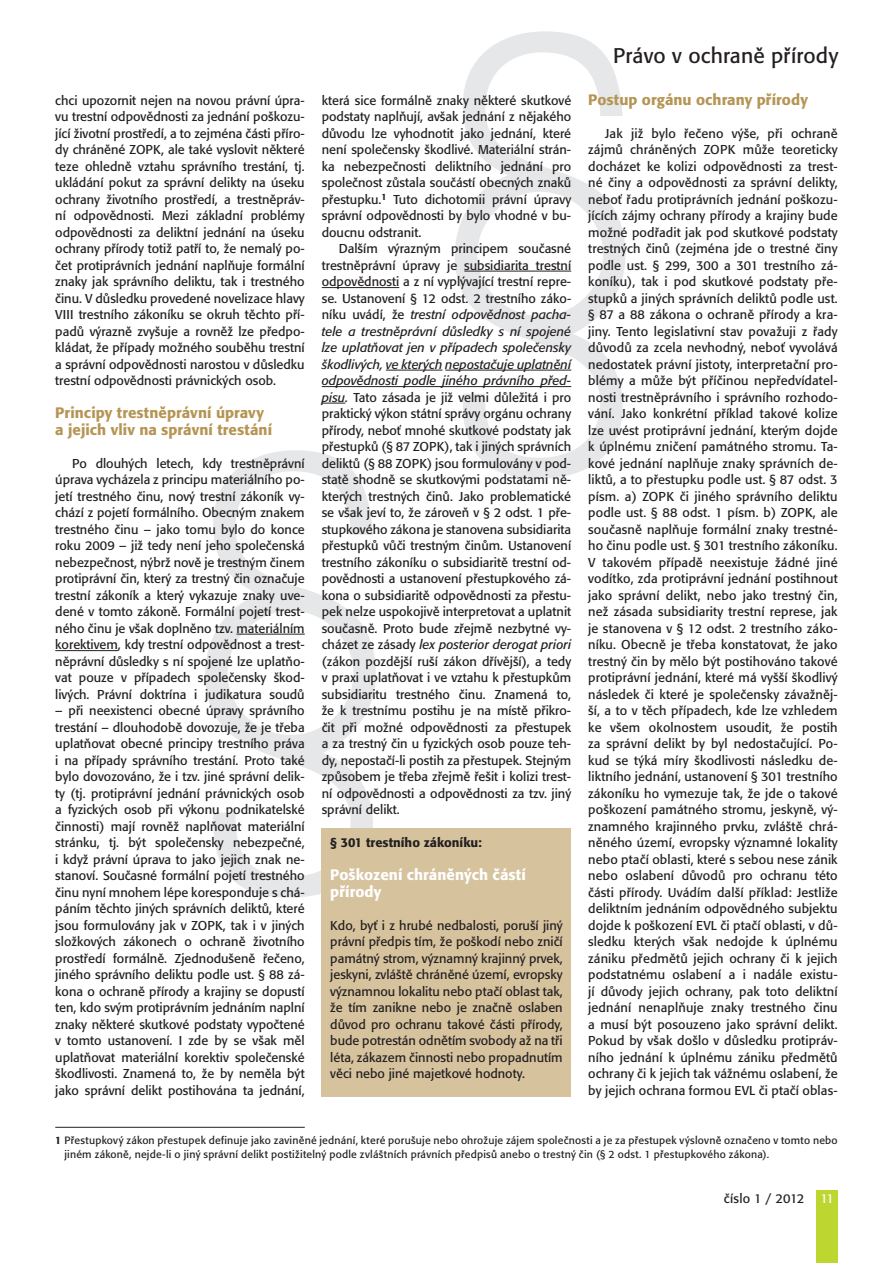
<style>
.page{position:relative;width:893px;height:1263px;background:#fff}
.page>*{position:absolute;margin:0;border:0;box-sizing:border-box;transform-origin:0 0}
.t1{font:300 467.4px/418.8px "Futura CE";color:#e6e7e9;text-align:center}
.t2{font:21px "Formata CE";letter-spacing:.005em;color:#231f20}
.t3{font:500 15px/16.5px "Formata CE";letter-spacing:.005em;color:#b59554}
.t4{font:500 15px/16.5px "Formata CE";letter-spacing:.005em;color:#fff}
.t5{font:12.75px/16.5px "Formata CE";color:#231f20;text-align:justify}
.t6{font:500 12.75px "Formata CE";color:#231f20}
.t7{font:12.75px "Formata CE";letter-spacing:.02em;color:#231f20}
.t8{font:12.75px "Formata CE";color:#fff}
.t9{font:10.5px/13.5px "Formata CE";letter-spacing:.02em;color:#231f20}
.s1{font-style:italic}
.s2{font-weight:500}
</style>
<div class="page">
<div style="left:816px;top:1191px;width:22px;height:72px;background:#bed630"></div>
<hr style="left:236px;top:634px;width:69px;height:1px;background:#231f20">
<hr style="left:55px;top:650px;width:63px;height:1px;background:#231f20">
<hr style="left:464px;top:271px;width:107px;height:1px;background:#231f20">
<hr style="left:322px;top:287px;width:77px;height:1px;background:#231f20">
<hr style="left:386px;top:370px;width:56px;height:1px;background:#231f20">
<hr style="left:445px;top:370px;width:126px;height:1px;background:#231f20">
<hr style="left:322px;top:386px;width:249px;height:1px;background:#231f20">
<svg style="left:322px;top:403px;width:23px;height:1px"></svg>
<div style="left:322px;top:829px;width:249px;height:268px;background:#d6c39e"></div>
<hr style="left:55px;top:1127px;width:250px;height:1px;background:#231f20">
<h1 class="t1" style="left:146px;top:32px;width:541px">§ §</h1>
<h2 class="t2" style="left:613px;top:43px;width:227px">Právo v ochraně přírody</h2>
<p class="t3" style="left:588px;top:92px;width:221px">Postup orgánu ochrany přírody</p>
<p class="t5" style="left:588px;top:125px;width:251px;text-indent:17px">Jak již bylo řečeno výše, při ochraně zájmů chráněných ZOPK může teoreticky docházet ke kolizi odpovědnosti za trest&shy;né činy a odpovědnosti za správní delikty, neboť řadu protiprávních jednání poškozu&shy;jících zájmy ochrany přírody a krajiny bude možné podřadit jak pod skutkové podstaty trestných činů (zejména jde o trestné činy podle ust. § 299, 300 a 301 trestního zá&shy;koníku), tak i pod skutkové podstaty pře&shy;stupků a jiných správních deliktů podle ust. § 87 a 88 zákona o ochraně přírody a kra&shy;jiny. Tento legislativní stav považuji z řady důvodů za zcela nevhodný, neboť vyvolává nedostatek právní jistoty, interpretační pro&shy;blémy a může být příčinou nepředvídatel&shy;nosti trestněprávního i správního rozhodo&shy;vání. Jako konkrétní příklad takové kolize lze uvést protiprávní jednání, kterým dojde k úplnému zničení památného stromu. Ta&shy;kové jednání naplňuje znaky správních de&shy;liktů, a to přestupku podle ust. § 87 odst. 3 písm. a) ZOPK či jiného správního deliktu podle ust. § 88 odst. 1 písm. b) ZOPK, ale současně naplňuje formální znaky trestné&shy;ho činu podle ust. § 301 trestního zákoníku.<br>V takovém případě neexistuje žádné jiné vodítko, zda protiprávní jednání postihnout jako správní delikt, nebo jako trestný čin, než zásada subsidiarity trestní represe, jak je stanovena v § 12 odst. 2 trestního záko&shy;níku. Obecně je třeba konstatovat, že jako trestný čin by mělo být postihováno takové protiprávní jednání, které má vyšší škodlivý následek či které je společensky závažněj&shy;ší, a to v těch případech, kde lze vzhledem ke všem okolnostem usoudit, že postih za správní delikt by byl nedostačující. Po&shy;kud se týká míry škodlivosti následku de&shy;liktního jednání, ustanovení § 301 trestního zákoníku ho vymezuje tak, že jde o takové poškození památného stromu, jeskyně, vý&shy;znamného krajinného prvku, zvláště chrá&shy;něného území, evropsky významné lokality nebo ptačí oblasti, které s sebou nese zánik nebo oslabení důvodů pro ochranu této části přírody. Uvádím další příklad: Jestliže deliktním jednáním odpovědného subjektu dojde k poškození EVL či ptačí oblasti, v dů&shy;sledku kterých však nedojde k úplnému zániku předmětů jejich ochrany či k jejich podstatnému oslabení a i nadále existu&shy;jí důvody jejich ochrany, pak toto deliktní jednání nenaplňuje znaky trestného činu a musí být posouzeno jako správní delikt.<br>Pokud by však došlo v důsledku protipráv&shy;ního jednání k úplnému zániku předmětů ochrany či k jejich tak vážnému oslabení, že by jejich ochrana formou EVL či ptačí oblas-</p>
<p class="t5" style="left:55px;top:92px;width:251px">chci upozornit nejen na novou právní úpra&shy;vu trestní odpovědnosti za jednání poškozu&shy;jící životní prostředí, a to zejména části příro&shy;dy chráněné ZOPK, ale také vyslovit některé teze ohledně vztahu správního trestání, tj. ukládání pokut za správní delikty na úseku ochrany životního prostředí, a trestněpráv&shy;ní odpovědnosti. Mezi základní problémy odpovědnosti za deliktní jednání na úseku ochrany přírody totiž patří to, že nemalý po&shy;čet protiprávních jednání naplňuje formální znaky jak správního deliktu, tak i trestného činu. V důsledku provedené novelizace hlavy VIII trestního zákoníku se okruh těchto pří&shy;padů výrazně zvyšuje a rovněž lze předpo&shy;kládat, že případy možného souběhu trestní a správní odpovědnosti narostou v důsledku trestní odpovědnosti právnických osob.</p>
<p class="t3" style="left:55px;top:405px;width:218px">Principy trestněprávní úpravy a jejich vliv na správní trestání</p>
<p class="t5" style="left:55px;top:455px;width:251px;text-indent:17px">Po dlouhých letech, kdy trestněprávní úprava vycházela z principu materiálního po&shy;jetí trestného činu, nový trestní zákoník vy&shy;chází z pojetí formálního. Obecným znakem trestného činu – jako tomu bylo do konce roku 2009 – již tedy není jeho společenská nebezpečnost, nýbrž nově je trestným činem protiprávní čin, který za trestný čin označuje trestní zákoník a který vykazuje znaky uve&shy;dené v tomto zákoně. Formální pojetí trest&shy;ného činu je však doplněno tzv. materiálním korektivem, kdy trestní odpovědnost a trest&shy;něprávní důsledky s ní spojené lze uplatňo&shy;vat pouze v případech společensky škod&shy;livých. Právní doktrína i judikatura soudů</p>
<p class="t5" style="left:55px;top:703px;width:251px">– při neexistenci obecné úpravy správního trestání – dlouhodobě dovozuje, že je třeba uplatňovat obecné principy trestního práva i na případy správního trestání. Proto také bylo dovozováno, že i tzv. jiné správní delik&shy;ty (tj. protiprávní jednání právnických osob a fyzických osob při výkonu podnikatelské činnosti) mají rovněž naplňovat materiální stránku, tj. být společensky nebezpečné, i když právní úprava to jako jejich znak ne&shy;stanoví. Současné formální pojetí trestného činu nyní mnohem lépe koresponduje s chá&shy;páním těchto jiných správních deliktů, které jsou formulovány jak v ZOPK, tak i v jiných složkových zákonech o ochraně životního prostředí formálně. Zjednodušeně řečeno, jiného správního deliktu podle ust. § 88 zá&shy;kona o ochraně přírody a krajiny se dopustí ten, kdo svým protiprávním jednáním naplní znaky některé skutkové podstaty vypočtené v tomto ustanovení. I zde by se však měl uplatňovat materiální korektiv společenské škodlivosti. Znamená to, že by neměla být jako správní delikt postihována ta jednání,</p>
<p class="t5" style="left:322px;top:92px;width:251px">která sice formálně znaky některé skutkové podstaty naplňují, avšak jednání z nějakého důvodu lze vyhodnotit jako jednání, které není společensky škodlivé. Materiální strán&shy;ka nebezpečnosti deliktního jednání pro společnost zůstala součástí obecných znaků přestupku.<sup>1</sup> Tuto dichotomii právní úpravy správní odpovědnosti by bylo vhodné v bu&shy;doucnu odstranit.</p>
<p class="t5" style="left:322px;top:241px;width:251px;text-indent:17px">Dalším výrazným principem současné trestněprávní úpravy je subsidiarita trestní odpovědnosti a z ní vyplývající trestní repre&shy;se. Ustanovení § 12 odst. 2 trestního záko&shy;níku uvádí, že <span class="s1">trestní odpovědnost pacha&shy;tele a trestněprávní důsledky s ní spojené lze uplatňovat jen v případech společensky škodlivých, ve kterých nepostačuje uplatnění odpovědnosti podle jiného právního před&shy;pisu.</span> Tato zásada je již velmi důležitá i pro praktický výkon státní správy orgánu ochrany přírody, neboť mnohé skutkové podstaty jak přestupků (§ 87 ZOPK), tak i jiných správních deliktů (§ 88 ZOPK) jsou formulovány v pod&shy;statě shodně se skutkovými podstatami ně&shy;kterých trestných činů. Jako problematické se však jeví to, že zároveň v § 2 odst. 1 pře&shy;stupkového zákona je stanovena subsidiarita přestupků vůči trestným činům. Ustanovení trestního zákoníku o subsidiaritě trestní od&shy;povědnosti a ustanovení přestupkového zá&shy;kona o subsidiaritě odpovědnosti za přestu&shy;pek nelze uspokojivě interpretovat a uplatnit současně. Proto bude zřejmě nezbytné vy&shy;cházet ze zásady <span class="s1">lex posterior derogat priori </span>(zákon pozdější ruší zákon dřívější), a tedy v praxi uplatňovat i ve vztahu k přestupkům subsidiaritu trestného činu. Znamená to, že k trestnímu postihu je na místě přikro&shy;čit při možné odpovědnosti za přestupek a za trestný čin u fyzických osob pouze teh&shy;dy, nepostačí-li postih za přestupek. Stejným způsobem je třeba zřejmě řešit i kolizi trest&shy;ní odpovědnosti a odpovědnosti za tzv. jiný správní delikt.</p>
<p class="t6" style="left:330px;top:836px;width:153px">§ 301 trestního zákoníku:</p>
<p class="t4" style="left:330px;top:867px;width:197px">Poškození chráněných částí přírody</p>
<p class="t5" style="left:330px;top:917px;width:234px">Kdo, byť i z hrubé nedbalosti, poruší jiný právní předpis tím, že poškodí nebo zničí památný strom, významný krajinný prvek, jeskyni, zvláště chráněné území, evropsky významnou lokalitu nebo ptačí oblast tak, že tím zanikne nebo je značně oslaben důvod pro ochranu takové části přírody, bude potrestán odnětím svobody až na tři léta, zákazem činnosti nebo propadnutím věci nebo jiné majetkové hodnoty.</p>
<p class="t9" style="left:64px;top:1134px;width:775px;text-indent:-9px"><span class="s2">1</span> Přestupkový zákon přestupek definuje jako zaviněné jednání, které porušuje nebo ohrožuje zájem společnosti a je za přestupek výslovně označeno v tomto nebo jiném zákoně, nejde-li o jiný správní delikt postižitelný podle zvláštních právních předpisů anebo o trestný čin (§ 2 odst. 1 přestupkového zákona).</p>
<p class="t7" style="left:724px;top:1191px;width:82px">číslo 1 / 2012</p>
<p class="t8" style="left:820px;top:1191px;width:15px">11</p>
</div>
